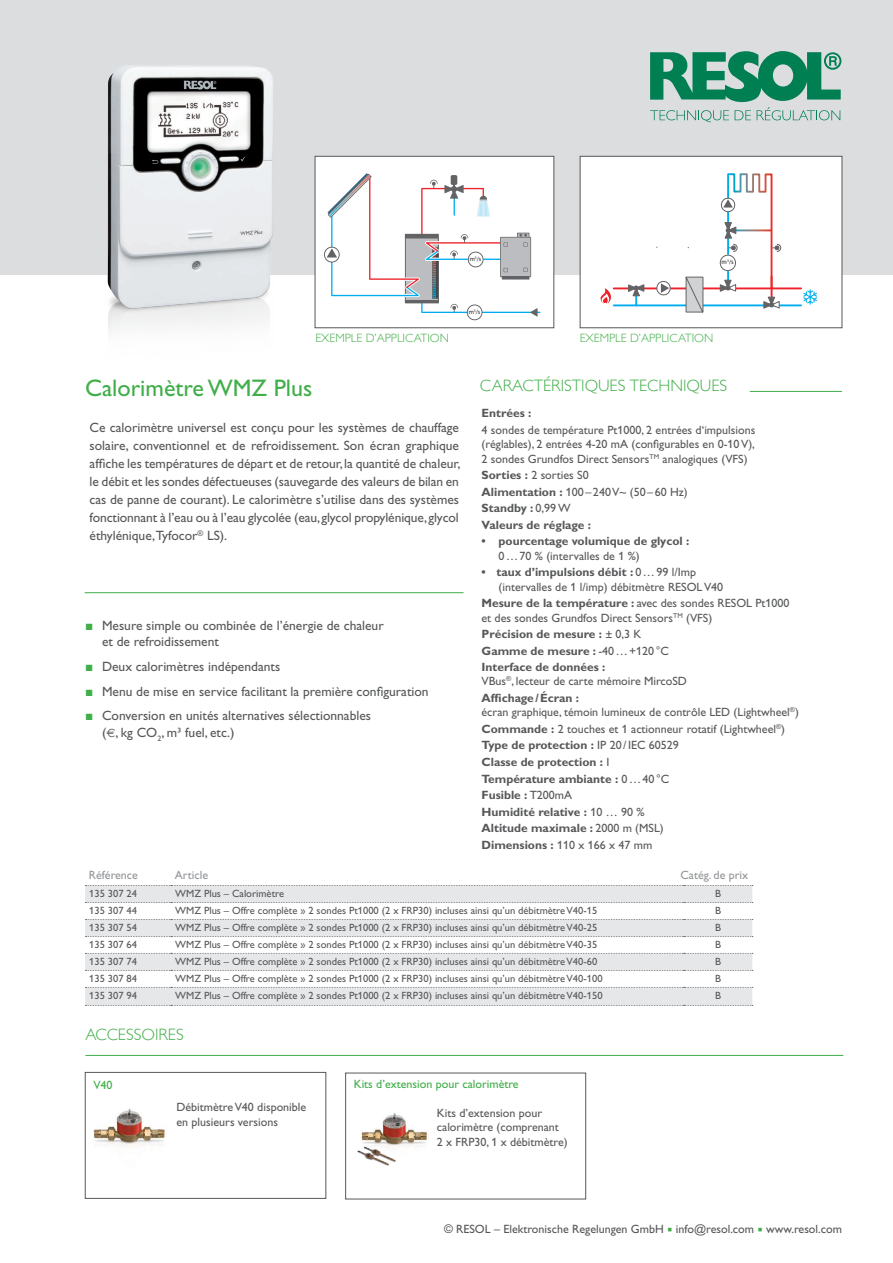
<style>
.page{position:relative;width:893px;height:1263px;background:#fff}
.page>*{position:absolute;margin:0;border:0;box-sizing:border-box;transform-origin:0 0}
.Überschrift_Produkt{font:24px "Gill Alt One";color:#40ae49}
.Überschrift_11PT_Grü{font:300 16.5px "Gill Sans";color:#40ae49}
.Fließtext_9Pt{font:13.5px/18px "Gill Alt One";color:#57585a}
.TECHNISCHE_DATEN{font:12px/14.4px "Gill Alt One";color:#57585a}
.TECHNISCHE_DATEN-2{font:700 12px/14.4px "Gill Alt One";color:#57585a}
.Zusatztext_8PT_Grau{font:12px "Gill Alt One";color:#57585a}
.Überschrift_11PT_Grü-2{font:300 12px "Gill Sans";color:#40ae49}
.Zusatztext_8PT_Grün{font:12px "Gill Alt One";color:#40ae49}
.PB_ÜBERSCHRIFT{font:12px "Gill Alt One";color:#939598}
.PL_TEXT{font:10.5px "Gill Alt One";color:#57585a}
.t1{font:6.6px "Myriad";color:#231f20}
.t2{font:6.3px "Myriad";color:#231f20}
.s1{font-family:"Arial";font-weight:700;color:#40ae49}
.s2{font-family:"Euro Sig";font-size:12px}
.s3{font-weight:700}
.s4{font-weight:400}
.s5{color:#40ae49}
</style>
<div class="page">
<div style="left:0;top:0;width:893px;height:274px;background:#dcdddf"></div>
<svg style="left:650px;top:51px;width:191px;height:71px"></svg>
<svg style="left:85px;top:920px;width:667px;height:85px;fill:#e6e7e9"></svg>
<svg style="left:85px;top:885px;width:669px;height:18px"></svg>
<svg style="left:85px;top:919px;width:668px;height:1px"></svg>
<svg style="left:85px;top:936px;width:668px;height:1px"></svg>
<svg style="left:85px;top:953px;width:668px;height:1px"></svg>
<svg style="left:85px;top:970px;width:668px;height:1px"></svg>
<svg style="left:85px;top:987px;width:668px;height:1px"></svg>
<svg style="left:85px;top:1005px;width:668px;height:1px"></svg>
<img style="left:100px;top:65px;width:180px;height:266px">
<hr style="left:750px;top:391px;width:92px;height:1px;background:#40ae49">
<div style="left:315px;top:156px;width:239px;height:172px;background:#fff"></div>
<svg style="left:324px;top:173px;width:216px;height:147px"></svg>
<div style="left:315px;top:156px;width:239px;height:172px;border:1px solid #57585a"></div>
<div style="left:580px;top:156px;width:262px;height:172px;background:#fff;border:1px solid #57585a"></div>
<hr style="left:614px;top:304px;width:187px;height:2px;background:#00aeef">
<hr style="left:614px;top:287px;width:187px;height:2px;background:#ee2028">
<svg style="left:685px;top:276px;width:19px;height:37px"></svg>
<svg style="left:655px;top:281px;width:16px;height:15px"></svg>
<svg style="left:628px;top:284px;width:16px;height:21px"></svg>
<svg style="left:719px;top:173px;width:62px;height:136px"></svg>
<svg style="left:601px;top:288px;width:10px;height:16px"></svg>
<svg style="left:803px;top:289px;width:14px;height:16px"></svg>
<div style="left:85px;top:1072px;width:241px;height:126px;border:1px solid #57585a"></div>
<img style="left:93px;top:1108px;width:72px;height:39px">
<hr style="left:85px;top:1055px;width:758px;height:1px;background:#40ae49">
<hr style="left:85px;top:592px;width:379px;height:1px;background:#40ae49">
<div style="left:345px;top:1073px;width:241px;height:126px;border:1px solid #57585a"></div>
<img style="left:361px;top:1113px;width:67px;height:34px">
<img style="left:364px;top:1142px;width:34px;height:20px">
<img style="left:357px;top:1146px;width:35px;height:20px">
<p class="t2" style="left:470px;top:256px;width:13px">m<sup>3</sup>/s</p>
<p class="t1" style="left:722px;top:259px;width:14px">m<sup>3</sup>/s</p>
<p class="t2" style="left:469px;top:309px;width:13px">m<sup>3</sup>/s</p>
<p class="Überschrift_11PT_Grü-2" style="left:315px;top:329px;width:135px">EXEMPLE D’APPLICATION</p>
<p class="Überschrift_11PT_Grü-2" style="left:580px;top:329px;width:135px">EXEMPLE D’APPLICATION</p>
<p class="Überschrift_Produkt" style="left:85px;top:374px;width:229px">Calorimètre WMZ Plus</p>
<p class="Fließtext_9Pt" style="left:90px;top:418px;width:372px;text-align:justify">Ce calorimètre universel est conçu pour les systèmes de chauffage solaire, conventionnel et de refroidissement. Son écran graphique affiche les températures de départ et de retour, la quantité de chaleur, le débit et les sondes défectueuses (sauvegarde des valeurs de bilan en cas de panne de courant). Le calorimètre s’utilise dans des systèmes fonctionnant à l’eau ou à l’eau glycolée (eau, glycol propylénique, glycol éthylénique,Tyfocor<sup>®</sup> LS).</p>
<p class="Fließtext_9Pt" style="left:102px;top:617px;width:283px;line-height:16.2px;text-indent:-17px"><span class="s1">■</span> Mesure simple ou combinée de l’énergie de chaleur et de refroidissement</p>
<p class="Fließtext_9Pt" style="left:85px;top:657px;width:197px"><span class="s1">■</span> Deux calorimètres indépendants</p>
<p class="Fließtext_9Pt" style="left:85px;top:682px;width:345px"><span class="s1">■</span> Menu de mise en service facilitant la première configuration</p>
<p class="Fließtext_9Pt" style="left:102px;top:708px;width:271px;line-height:16.2px;text-indent:-17px"><span class="s1">■</span> Conversion en unités alternatives sélectionnables (<span class="s2">€</span>, kg CO<sub>2</sub>, m³ fuel, etc.)</p>
<p class="Überschrift_11PT_Grü" style="left:480px;top:372px;width:249px">CARACTÉRISTIQUES TECHNIQUES</p>
<p class="TECHNISCHE_DATEN-2" style="left:482px;top:406px;width:51px">Entrées :</p>
<p class="TECHNISCHE_DATEN" style="left:482px;top:422px;width:275px;text-align:justify">4 sondes de température Pt1000, 2 entrées d‘impulsions (réglables), 2 entrées 4-20 mA (configurables en 0-10 V), 2 sondes Grundfos Direct Sensors<sup>TM</sup> analogiques (VFS)</p>
<p class="TECHNISCHE_DATEN" style="left:482px;top:468px;width:109px"><span class="s3">Sorties :</span> 2 sorties S0</p>
<p class="TECHNISCHE_DATEN" style="left:482px;top:484px;width:208px"><span class="s3">Alimentation :</span> 100–240V~ (50 –60 Hz)</p>
<p class="TECHNISCHE_DATEN-2" style="left:482px;top:501px;width:90px">Standby : <span class="s4">0,99 W</span></p>
<p class="TECHNISCHE_DATEN-2" style="left:482px;top:517px;width:111px">Valeurs de réglage :</p>
<p class="TECHNISCHE_DATEN-2" style="left:499px;top:534px;width:192px;text-indent:-17px">• pourcentage volumique de glycol :<br><span class="s4">0…70 % (intervalles de 1 %)</span></p>
<p class="TECHNISCHE_DATEN" style="left:499px;top:565px;width:226px;text-indent:-17px"><span class="s3">• taux d’impulsions débit :</span> 0…99 l/Imp (intervalles de 1 l/imp) débitmètre RESOL V40</p>
<p class="TECHNISCHE_DATEN" style="left:482px;top:596px;width:309px"><span class="s3">Mesure de la température :</span> avec des sondes RESOL Pt1000 et des sondes Grundfos Direct Sensors<sup>TM</sup> (VFS)</p>
<p class="TECHNISCHE_DATEN-2" style="left:482px;top:627px;width:161px">Précision de mesure : <span class="s4">± 0,3 K</span></p>
<p class="TECHNISCHE_DATEN-2" style="left:482px;top:643px;width:189px">Gamme de mesure : <span class="s4">-40…+120°C</span></p>
<p class="TECHNISCHE_DATEN" style="left:482px;top:660px;width:207px"><span class="s3">Interface de données :<br></span>VBus<sup>®</sup>, lecteur de carte mémoire MircoSD</p>
<p class="TECHNISCHE_DATEN" style="left:482px;top:691px;width:319px"><span class="s3">Affichage/Écran :<br></span>écran graphique, témoin lumineux de contrôle LED (Lightwheel<sup>®</sup>)</p>
<p class="TECHNISCHE_DATEN" style="left:482px;top:722px;width:305px"><span class="s3">Commande :</span> 2 touches et 1 actionneur rotatif (Lightwheel<sup>®</sup>)</p>
<p class="TECHNISCHE_DATEN-2" style="left:482px;top:738px;width:199px">Type de protection : <span class="s4">IP 20/IEC 60529</span></p>
<p class="TECHNISCHE_DATEN-2" style="left:482px;top:755px;width:129px">Classe de protection : <span class="s4">I</span></p>
<p class="TECHNISCHE_DATEN-2" style="left:482px;top:771px;width:189px">Température ambiante : <span class="s4">0…40°C</span></p>
<p class="TECHNISCHE_DATEN-2" style="left:482px;top:788px;width:92px">Fusible : <span class="s4">T200mA</span></p>
<p class="TECHNISCHE_DATEN-2" style="left:482px;top:804px;width:164px">Humidité relative : <span class="s4">10 … 90 %</span></p>
<p class="TECHNISCHE_DATEN-2" style="left:482px;top:821px;width:184px">Altitude maximale : <span class="s4">2000 m (MSL)</span></p>
<p class="TECHNISCHE_DATEN" style="left:482px;top:837px;width:172px"><span class="s3">Dimensions :</span> 110 x 166 x 47 mm</p>
<p class="PB_ÜBERSCHRIFT" style="left:89px;top:868px;width:51px">Référence</p>
<p class="PB_ÜBERSCHRIFT" style="left:175px;top:868px;width:35px">Article</p>
<p class="PB_ÜBERSCHRIFT" style="left:680px;top:868px;width:69px">Catég. de prix</p>
<p class="PL_TEXT" style="left:89px;top:888px;width:49px">135 307 24</p>
<p class="PL_TEXT" style="left:175px;top:888px;width:110px">WMZ Plus – Calorimètre</p>
<p class="PL_TEXT" style="left:715px;top:888px;width:7px">B</p>
<p class="PL_TEXT" style="left:89px;top:905px;width:49px">135 307 44</p>
<p class="PL_TEXT" style="left:175px;top:905px;width:424px">WMZ Plus – Offre complète » 2 sondes Pt1000 (2 x FRP30) incluses ainsi qu’un débitmètre V40-15</p>
<p class="PL_TEXT" style="left:715px;top:905px;width:7px">B</p>
<p class="PL_TEXT" style="left:89px;top:922px;width:49px">135 307 54</p>
<p class="PL_TEXT" style="left:175px;top:922px;width:424px">WMZ Plus – Offre complète » 2 sondes Pt1000 (2 x FRP30) incluses ainsi qu’un débitmètre V40-25</p>
<p class="PL_TEXT" style="left:715px;top:922px;width:7px">B</p>
<p class="PL_TEXT" style="left:89px;top:939px;width:49px">135 307 64</p>
<p class="PL_TEXT" style="left:175px;top:939px;width:424px">WMZ Plus – Offre complète » 2 sondes Pt1000 (2 x FRP30) incluses ainsi qu’un débitmètre V40-35</p>
<p class="PL_TEXT" style="left:715px;top:939px;width:7px">B</p>
<p class="PL_TEXT" style="left:89px;top:955px;width:49px">135 307 74</p>
<p class="PL_TEXT" style="left:175px;top:955px;width:424px">WMZ Plus – Offre complète » 2 sondes Pt1000 (2 x FRP30) incluses ainsi qu’un débitmètre V40-60</p>
<p class="PL_TEXT" style="left:715px;top:955px;width:7px">B</p>
<p class="PL_TEXT" style="left:89px;top:972px;width:49px">135 307 84</p>
<p class="PL_TEXT" style="left:175px;top:972px;width:429px">WMZ Plus – Offre complète » 2 sondes Pt1000 (2 x FRP30) incluses ainsi qu’un débitmètre V40-100</p>
<p class="PL_TEXT" style="left:715px;top:972px;width:7px">B</p>
<p class="PL_TEXT" style="left:89px;top:989px;width:49px">135 307 94</p>
<p class="PL_TEXT" style="left:175px;top:989px;width:429px">WMZ Plus – Offre complète » 2 sondes Pt1000 (2 x FRP30) incluses ainsi qu’un débitmètre V40-150</p>
<p class="PL_TEXT" style="left:715px;top:989px;width:7px">B</p>
<p class="Überschrift_11PT_Grü" style="left:85px;top:1022px;width:100px">ACCESSOIRES</p>
<p class="Zusatztext_8PT_Grün" style="left:93px;top:1077px;width:21px">V40</p>
<p class="TECHNISCHE_DATEN" style="left:177px;top:1100px;width:131px">Débitmètre V40 disponible en plusieurs versions</p>
<p class="Zusatztext_8PT_Grün" style="left:354px;top:1077px;width:166px">Kits d’extension pour calorimètre</p>
<p class="TECHNISCHE_DATEN" style="left:437px;top:1106px;width:132px">Kits d’extension pour calorimètre (comprenant<br>2 x FRP30, 1 x débitmètre)</p>
<p class="Zusatztext_8PT_Grau" style="left:444px;top:1222px;width:399px">© RESOL – Elektronische Regelungen GmbH <span class="s5">▪</span> info@resol.com <span class="s5">▪</span> www.resol.com</p>
</div>
